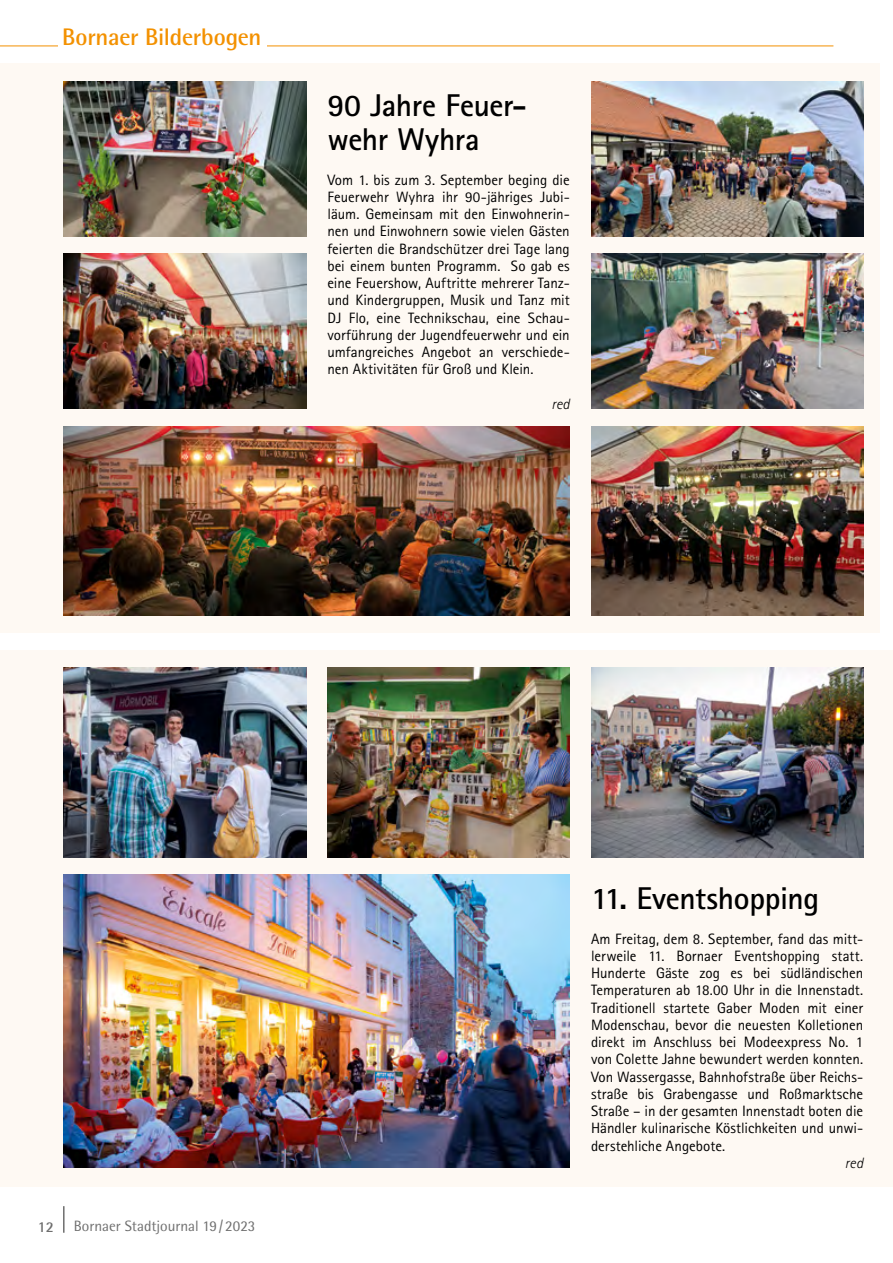
<style>
.page{position:relative;width:893px;height:1263px;background:#fff}
.page>*{position:absolute;margin:0;border:0;box-sizing:border-box;transform-origin:0 0}
.t1{font:700 31.5px/34.5px "Rotis Sans Serif Std";letter-spacing:-.01em;color:#000}
.t2{font:700 24px "Rotis Semi Sans Std";letter-spacing:-.01em;color:#f39100}
.t3{font:15px/17.2px "Rotis Sans Serif Std";color:#000;text-align:justify}
.t4{font:15px "Rotis Semi Sans Std";color:#6e6e6e}
.t5{font:italic 300 15px "Rotis Sans Serif Std";letter-spacing:.005em;color:#000}
.t6{font:700 15px "Rotis Semi Sans Std";color:#6e6e6e}
</style>
<div class="page">
<hr style="left:63px;top:1206px;width:2px;height:27px;background:#6e6e6e">
<hr style="left:0;top:46px;width:833px;height:1px;background:#f39100">
<div style="left:58px;top:28px;width:208px;height:25px;background:#fff"></div>
<div style="left:0;top:649px;width:893px;height:537px;background:#fef9f3"></div>
<div style="left:0;top:64px;width:880px;height:569px;background:#fef9f3"></div>
<img style="left:591px;top:81px;width:272px;height:155px">
<img style="left:64px;top:81px;width:242px;height:155px">
<img style="left:64px;top:875px;width:506px;height:293px">
<img style="left:591px;top:668px;width:272px;height:190px">
<img style="left:327px;top:668px;width:243px;height:189px">
<img style="left:591px;top:426px;width:272px;height:190px">
<img style="left:64px;top:426px;width:506px;height:190px">
<img style="left:64px;top:254px;width:242px;height:155px">
<img style="left:591px;top:254px;width:272px;height:155px">
<img style="left:64px;top:668px;width:242px;height:189px">
<h2 class="t2" style="left:62px;top:22px;width:201px">Bornaer Bilderbogen</h2>
<h1 class="t1" style="left:327px;top:87px;width:201px">90 Jahre Feuer&shy;wehr Wyhra</h1>
<p class="t3" style="left:327px;top:171px;width:244px">Vom 1. bis zum 3. September beging die Feuerwehr Wyhra ihr 90-jähriges Jubi&shy;läum. Gemeinsam mit den Einwohnerin&shy;nen und Einwohnern sowie vielen Gästen feierten die Brandschützer drei Tage lang bei einem bunten Programm. So gab es eine Feuershow, Auftritte mehrerer Tanz&shy;und Kindergruppen, Musik und Tanz mit DJ Flo, eine Technikschau, eine Schau&shy;vorführung der Jugendfeuerwehr und ein umfangreiches Angebot an verschiede&shy;nen Aktivitäten für Groß und Klein.</p>
<p class="t5" style="left:551px;top:395px;width:20px">red</p>
<p class="t6" style="left:38px;top:1217px;width:18px">12</p>
<p class="t4" style="left:74px;top:1217px;width:183px">Bornaer Stadtjournal 19/2023</p>
<h1 class="t1" style="left:591px;top:881px;width:230px">11. Eventshopping</h1>
<p class="t3" style="left:591px;top:930px;width:274px">Am Freitag, dem 8. September, fand das mitt&shy;lerweile 11. Bornaer Eventshopping statt.<br>Hunderte Gäste zog es bei südländischen Temperaturen ab 18.00 Uhr in die Innenstadt.<br>Traditionell startete Gaber Moden mit einer Modenschau, bevor die neuesten Kolletionen direkt im Anschluss bei Modeexpress No. 1 von Colette Jahne bewundert werden konnten.<br>Von Wassergasse, Bahnhofstraße über Reichs&shy;straße bis Grabengasse und Roßmarktsche Straße – in der gesamten Innenstadt boten die Händler kulinarische Köstlichkeiten und unwi&shy;derstehliche Angebote.</p>
<p class="t5" style="left:845px;top:1154px;width:20px">red</p>
</div>
